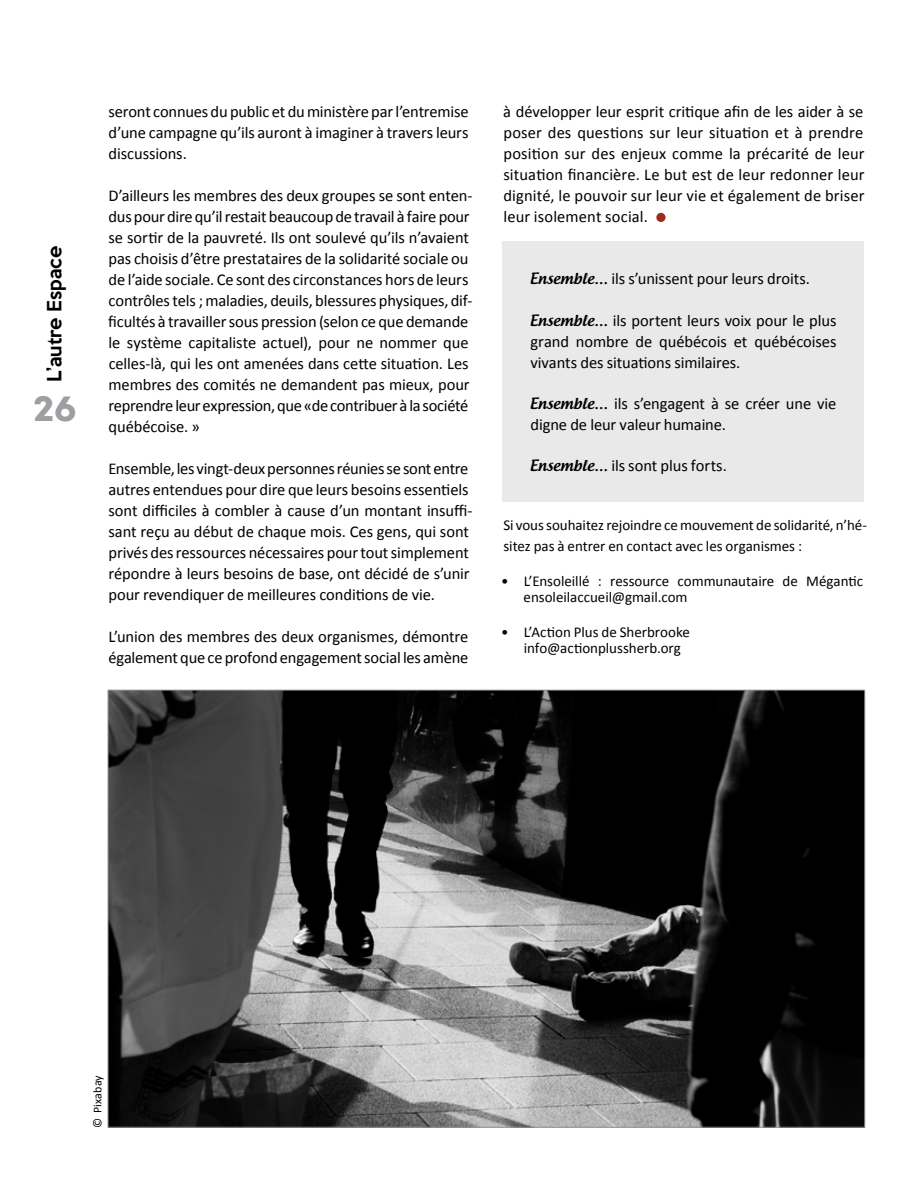
<style>
.page{position:relative;width:918px;height:1188px;background:#fff}
.page>*{position:absolute;margin:0;border:0;box-sizing:border-box;transform-origin:0 0}
.t1{font:700 36px "Campton";color:#9d9fa2}
.t2{font:500 18px "Keep Calm";color:#000}
.t3{font:16.5px/21px "Calibri";letter-spacing:-.01em;color:#000}
.t4{font:15px/16.5px "Calibri";letter-spacing:-.005em;color:#000}
.t5{font:12px "Calibri";letter-spacing:.005em;color:#000}
.s1{font-style:inherit}
.s2{font-family:"Androgyne";font-weight:500;font-size:15px}
</style>
<div class="page">
<div style="left:656px;top:213px;width:10px;height:9px;background:#9d2a21;border-radius:50%"></div>
<div style="left:503px;top:242px;width:361px;height:260px;background:#e9e9ea"></div>
<img style="left:110px;top:692px;width:753px;height:434px">
<p class="t2" style="left:39px;top:382px;width:138px;rotate:-90deg"><span class="s1">L’</span>autre Espace</p>
<h1 class="t1" style="left:34px;top:386px;width:44px">26</h1>
<p class="t3" style="left:109px;top:101px;width:362px;text-align:justify">seront connues du public et du ministère par l’entremise d’une campagne qu’ils auront à imaginer à travers leurs discussions.</p>
<p class="t3" style="left:108px;top:185px;width:366px">D’ailleurs les membres des deux groupes se sont enten&shy;dus pour dire qu’il restait beaucoup de travail à faire pour se sortir de la pauvreté. Ils ont soulevé qu’ils n’avaient pas choisis d’être prestataires de la solidarité sociale ou de l’aide sociale. Ce sont des circonstances hors de leurs contrôles tels ; maladies, deuils, blessures physiques, dif&shy;ficultés à travailler sous pression (selon ce que demande le système capitaliste actuel), pour ne nommer que celles-là, qui les ont amenées dans cette situation. Les membres des comités ne demandent pas mieux, pour reprendre leur expression, que «de contribuer à la société québécoise. »</p>
<p class="t3" style="left:108px;top:458px;width:366px">Ensemble, les vingt-deux personnes réunies se sont entre autres entendues pour dire que leurs besoins essentiels sont difficiles à combler à cause d’un montant insuffi&shy;sant reçu au début de chaque mois. Ces gens, qui sont privés des ressources nécessaires pour tout simplement répondre à leurs besoins de base, ont décidé de s’unir pour revendiquer de meilleures conditions de vie.</p>
<p class="t3" style="left:108px;top:626px;width:362px">L’union des membres des deux organismes, démontre également que ce profond engagement social les amène</p>
<p class="t3" style="left:503px;top:101px;width:363px;text-align:justify">à développer leur esprit critique afin de les aider à se poser des questions sur leur situation et à prendre position sur des enjeux comme la précarité de leur situation financière. Le but est de leur redonner leur dignité, le pouvoir sur leur vie et également de briser leur isolement social.</p>
<p class="t3" style="left:530px;top:268px;width:282px"><span class="s2">Ensemble…</span> ils s’unissent pour leurs droits.</p>
<p class="t3" style="left:530px;top:310px;width:308px;text-align:justify"><span class="s2">Ensemble…</span> ils portent leurs voix pour le plus grand nombre de québécois et québécoises vivants des situations similaires.</p>
<p class="t3" style="left:530px;top:393px;width:308px"><span class="s2">Ensemble…</span> ils s’engagent à se créer une vie digne de leur valeur humaine.</p>
<p class="t3" style="left:530px;top:455px;width:199px"><span class="s2">Ensemble…</span> ils sont plus forts.</p>
<p class="t4" style="left:503px;top:515px;width:365px;line-height:21px">Si vous souhaitez rejoindre ce mouvement de solidarité, n’hé&shy;sitez pas à entrer en contact avec les organismes :</p>
<p class="t4" style="left:524px;top:572px;width:341px;text-indent:-23px">• L’Ensoleillé : ressource communautaire de Mégantic ensoleilaccueil@gmail.com</p>
<p class="t4" style="left:524px;top:623px;width:168px;text-indent:-23px">• L’Action Plus de Sherbrooke info@actionplussherb.org</p>
<p class="t5" style="left:90px;top:1128px;width:54px;rotate:-90deg">© Pixabay</p>
</div>
